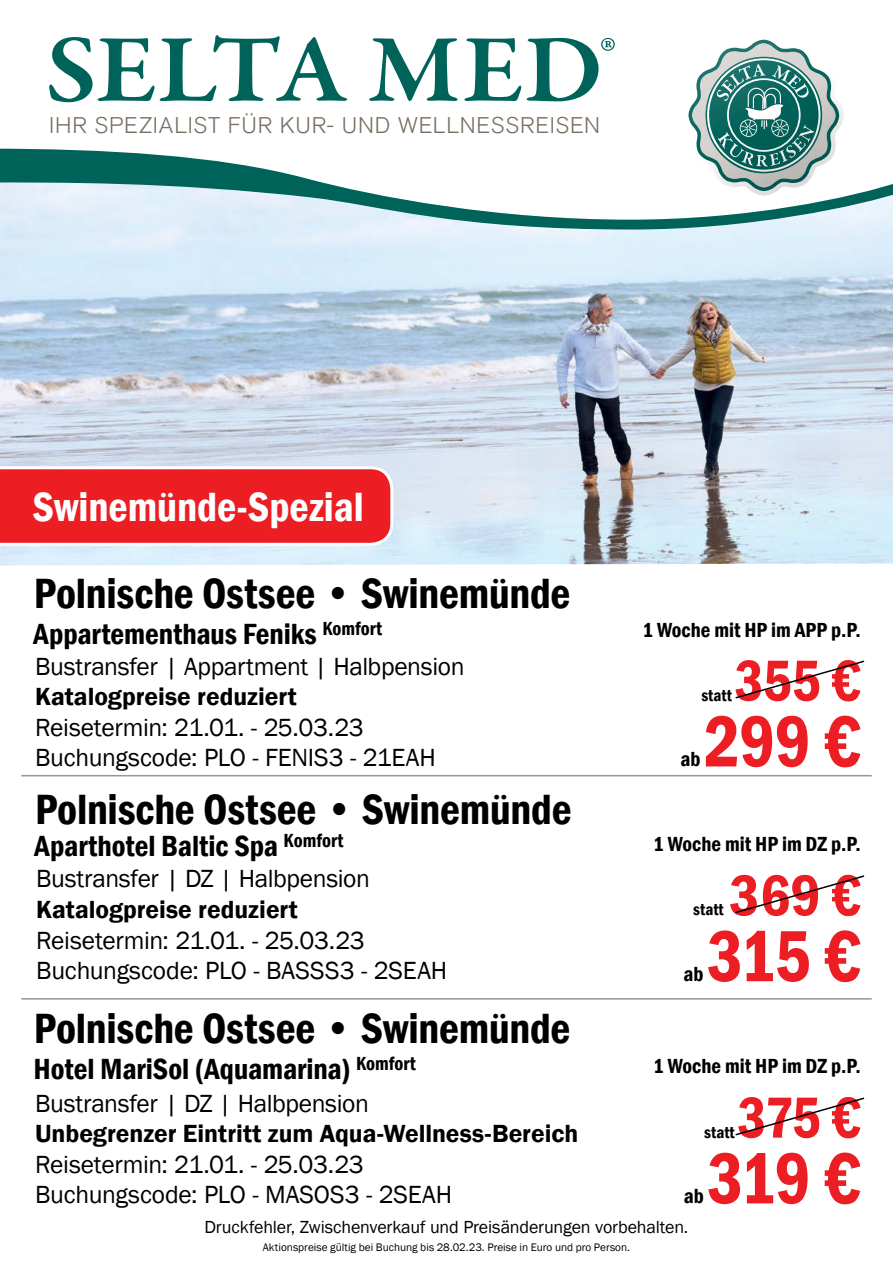
<style>
.page{position:relative;width:893px;height:1263px;background:#fff}
.page>*{position:absolute;margin:0;border:0;box-sizing:border-box;transform-origin:0 0}
.t1{font:600 condensed 75px "Franklin Gothic";letter-spacing:-.02em;color:#ed1d24;scale:.95 1}
.t2{font:600 condensed 60px "Franklin Gothic";letter-spacing:-.005em;color:#ed1d24;scale:.95 1}
.t3{font:600 condensed 60px "Franklin Gothic";letter-spacing:-.005em;color:#ed1d24}
.t4{font:600 condensed 43.5px "Franklin Gothic";letter-spacing:-.005em;color:#000}
.t5{font:600 condensed 42px "Franklin Gothic";color:#fff}
.t6{font:600 condensed 30px "Franklin Gothic";letter-spacing:-.005em;color:#000}
.t7{font:25.5px/30.6px "Franklin Gothic";letter-spacing:-.01em;color:#000}
.t8{font:600 25.5px "Franklin Gothic";color:#000}
.t9{font:300 22.5px "Akzidenz Grotesk BQ";letter-spacing:.035em;color:#786e62}
.t10{font:600 condensed 21px "Franklin Gothic";color:#000}
.t11{font:18px "Franklin Gothic";letter-spacing:-.01em;color:#000}
.t12{font:600 condensed 16.8px "Franklin Gothic";color:#000}
.t13{font:11.25px "Franklin Gothic";color:#000}
</style>
<div class="page">
<svg style="left:735px;top:660px;width:130px;height:39px"></svg>
<img style="left:0;top:230px;width:893px;height:335px">
<svg style="left:0;top:221px;width:893px;height:9px;background:#b1d1d8"></svg>
<svg style="left:0;top:148px;width:893px;height:73px"></svg>
<svg style="left:49px;top:35px;width:298px;height:67px"></svg>
<svg style="left:369px;top:38px;width:89px;height:63px"></svg>
<svg style="left:464px;top:38px;width:57px;height:63px"></svg>
<svg style="left:527px;top:38px;width:88px;height:63px"></svg>
<div style="left:657px;top:51px;width:212px;height:147px;background:#000;opacity:.75"></div>
<hr style="left:21px;top:775px;width:851px;height:1px;background:#939598">
<hr style="left:21px;top:998px;width:851px;height:1px;background:#939598">
<svg style="left:0;top:466px;width:393px;height:80px;background:#ee3138"></svg>
<svg style="left:735px;top:875px;width:130px;height:39px"></svg>
<svg style="left:735px;top:1097px;width:130px;height:39px"></svg>
<p class="t9" style="left:49px;top:112px;width:552px">IHR SPEZIALIST FÜR KUR- UND WELLNESSREISEN</p>
<h3 class="t5" style="left:33px;top:479px;width:333px">Swinemünde-Spezial</h3>
<h3 class="t4" style="left:34px;top:564px;width:538px">Polnische Ostsee • Swinemünde</h3>
<p class="t6" style="left:33px;top:614px;width:350px">Appartementhaus Feniks <sup>Komfort</sup></p>
<p class="t7" style="left:35px;top:651px;width:431px">Bustransfer | Appartment | Halbpension</p>
<p class="t8" style="left:35px;top:681px;width:263px">Katalogpreise reduziert</p>
<p class="t7" style="left:35px;top:713px;width:402px">Reisetermin: 21.01. - 25.03.23<br>Buchungscode: PLO - FENIS3 - 21EAH</p>
<h3 class="t4" style="left:35px;top:780px;width:538px">Polnische Ostsee • Swinemünde</h3>
<p class="t6" style="left:35px;top:826px;width:310px">Aparthotel Baltic Spa <sup>Komfort</sup></p>
<p class="t7" style="left:36px;top:864px;width:335px">Bustransfer | DZ | Halbpension</p>
<p class="t8" style="left:36px;top:894px;width:263px">Katalogpreise reduziert</p>
<p class="t7" style="left:36px;top:925px;width:413px">Reisetermin: 21.01. - 25.03.23<br>Buchungscode: PLO - BASSS3 - 2SEAH</p>
<h3 class="t4" style="left:34px;top:999px;width:538px">Polnische Ostsee • Swinemünde</h3>
<p class="t6" style="left:33px;top:1049px;width:384px">Hotel MariSol (Aquamarina) <sup>Komfort</sup></p>
<p class="t10" style="left:642px;top:615px;width:220px">1 Woche mit HP im APP p.P.</p>
<h2 class="t2" style="left:735px;top:640px;width:134px">355 €</h2>
<p class="t12" style="left:701px;top:684px;width:32px">statt</p>
<h1 class="t1" style="left:704px;top:691px;width:167px">299 €</h1>
<p class="t10" style="left:680px;top:745px;width:22px">ab</p>
<p class="t10" style="left:653px;top:830px;width:209px">1 Woche mit HP im DZ p.P.</p>
<h2 class="t3" style="left:729px;top:855px;width:133px">369 €</h2>
<p class="t12" style="left:693px;top:898px;width:32px">statt</p>
<h1 class="t1" style="left:707px;top:906px;width:163px">315 €</h1>
<p class="t10" style="left:684px;top:960px;width:22px">ab</p>
<p class="t10" style="left:653px;top:1052px;width:209px">1 Woche mit HP im DZ p.P.</p>
<p class="t7" style="left:35px;top:1088px;width:335px">Bustransfer | DZ | Halbpension</p>
<p class="t8" style="left:35px;top:1118px;width:545px">Unbegrenzer Eintritt zum Aqua-Wellness-Bereich</p>
<p class="t7" style="left:35px;top:1149px;width:419px">Reisetermin: 21.01. - 25.03.23<br>Buchungscode: PLO - MASOS3 - 2SEAH</p>
<p class="t13" style="left:263px;top:1240px;width:369px">Aktionspreise gültig bei Buchung bis 28.02.23. Preise in Euro und pro Person.</p>
<h2 class="t2" style="left:737px;top:1077px;width:131px">375 €</h2>
<p class="t12" style="left:704px;top:1121px;width:32px">statt</p>
<h1 class="t1" style="left:707px;top:1128px;width:163px">319 €</h1>
<p class="t10" style="left:684px;top:1182px;width:22px">ab</p>
<p class="t11" style="left:204px;top:1216px;width:486px">Druckfehler, Zwischenverkauf und Preisänderungen vorbehalten.</p>
</div>
